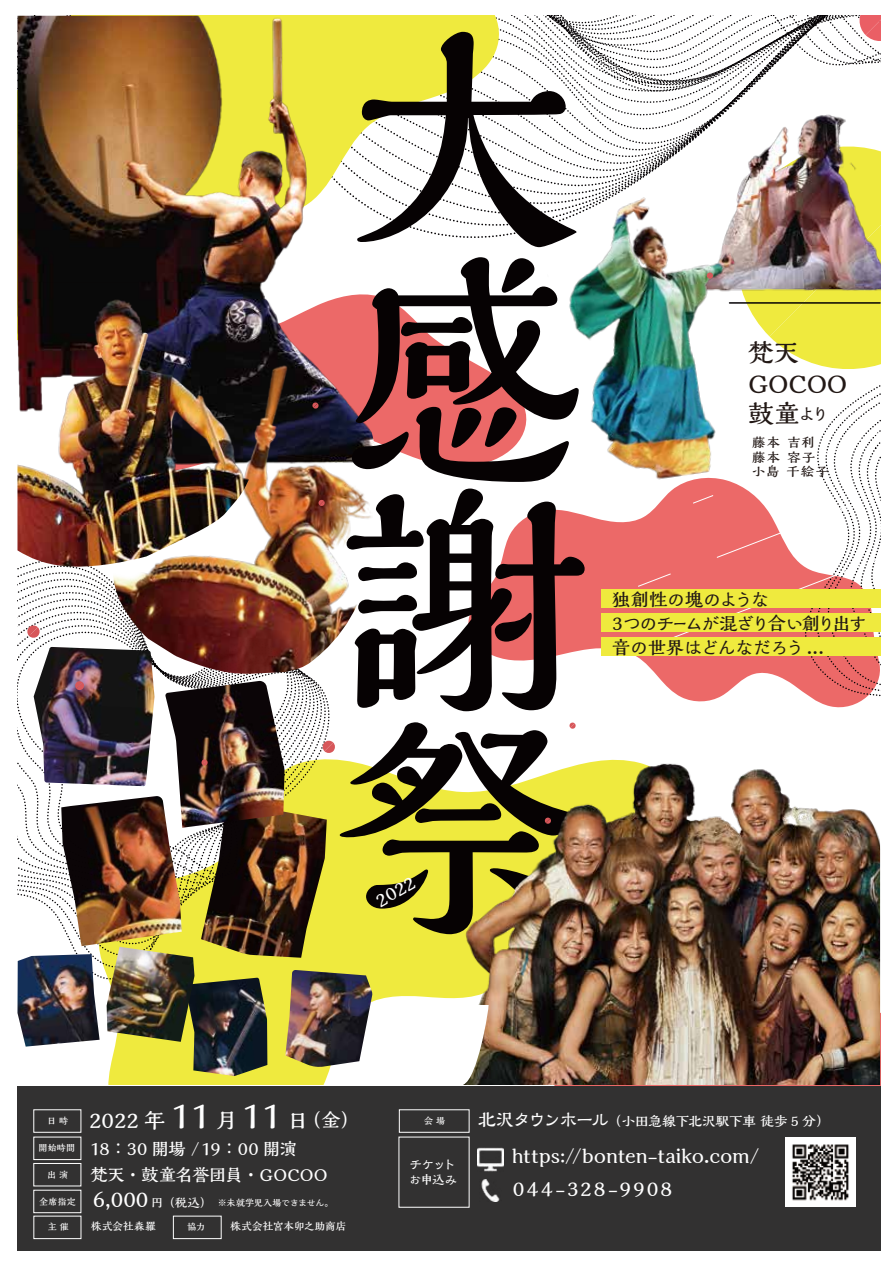
<style>
.page{position:relative;width:894px;height:1264px;background:#fff}
.page>*{position:absolute;margin:0;border:0;box-sizing:border-box;transform-origin:0 0}
.t1{font:700 25.35px/30.6px "Kaimin Tu Std";letter-spacing:-.005em;color:#221815}
.t2{font:700 20.85px "Kaimin Tu Std";color:#fff}
.t3{font:700 19.5px "Kaimin Tu Std";letter-spacing:.005em;color:#fff}
.t4{font:700 19.5px "Kaimin Tu Std";letter-spacing:.105em;color:#fff}
.t5{font:700 18px/24px "Kaimin Tu Std";letter-spacing:-.065em;color:#221815}
.t6{font:700 18px "Kaimin Tu Std";color:#fff}
.t7{font:700 17.1px "Kaimin Tu Std";letter-spacing:-.005em;color:#fff}
.t8{font:700 13.5px "Kaimin Tu Std";letter-spacing:-.005em;color:#fff}
.t9{font:700 12.75px "Kaimin Tu Std";color:#fff}
.t10{font:700 12.6px/14.1px "Kaimin Tu Std";letter-spacing:.12em;color:#221815;scale:1.04 1}
.t11{font:700 12px "Kaimin Tu Std";color:#fff}
.t12{font:700 10.5px "Kaimin Tu Std";letter-spacing:-.005em;color:#fff}
.t13{font:700 10.5px "Kaimin Tu Std";letter-spacing:.015em;color:#fff}
.t14{font:700 9px "Kaimin Tu Std";letter-spacing:-.03em;color:#fff}
.t15{font:700 9px "Kaimin Tu Std";letter-spacing:.01em;color:#fff}
.s1{font-size:16.8px}
.s2{font-size:17.25px}
.s3{font-size:33.3px}
.s4{font-size:18.9px}
.s5{font-size:18px}
.s6{font-size:20.85px}
.s7{font-size:12px}
</style>
<div class="page">
<svg style="left:467px;top:515px;width:170px;height:197px;fill:#ec6968"></svg>
<div style="left:17px;top:1086px;width:863px;height:164px;background:#323131"></div>
<div style="left:399px;top:1109px;width:70px;height:23px;border:1px solid #fff"></div>
<img style="left:481px;top:1179px;width:19px;height:22px">
<img style="left:478px;top:1147px;width:25px;height:25px">
<img style="left:785px;top:1137px;width:70px;height:70px">
<svg style="left:503px;top:16px;width:377px;height:139px"></svg>
<svg style="left:326px;top:759px;width:137px;height:320px;fill:#efea3e"></svg>
<svg style="left:25px;top:692px;width:301px;height:548px"></svg>
<svg style="left:17px;top:601px;width:290px;height:299px"></svg>
<svg style="left:17px;top:620px;width:276px;height:258px"></svg>
<img style="left:61px;top:796px;width:121px;height:150px">
<img style="left:34px;top:647px;width:120px;height:139px">
<img style="left:185px;top:977px;width:82px;height:99px">
<img style="left:285px;top:970px;width:87px;height:97px">
<img style="left:17px;top:954px;width:83px;height:92px">
<img style="left:107px;top:946px;width:87px;height:96px">
<img style="left:17px;top:16px;width:362px;height:304px">
<img style="left:104px;top:320px;width:250px;height:354px">
<img style="left:17px;top:283px;width:240px;height:285px">
<img style="left:201px;top:801px;width:126px;height:156px">
<img style="left:165px;top:681px;width:119px;height:147px">
<img style="left:579px;top:72px;width:301px;height:85px">
<img style="left:537px;top:157px;width:100px;height:312px">
<svg style="left:357px;top:32px;width:219px;height:215px"></svg>
<svg style="left:352px;top:257px;width:226px;height:225px"></svg>
<svg style="left:346px;top:488px;width:238px;height:223px"></svg>
<svg style="left:340px;top:722px;width:208px;height:212px"></svg>
<img style="left:463px;top:751px;width:417px;height:334px">
<svg style="left:857px;top:16px;width:23px;height:27px"></svg>
<svg style="left:75px;top:681px;width:9px;height:9px"></svg>
<svg style="left:322px;top:740px;width:13px;height:13px"></svg>
<svg style="left:27px;top:625px;width:13px;height:13px"></svg>
<svg style="left:318px;top:499px;width:7px;height:7px"></svg>
<svg style="left:569px;top:722px;width:7px;height:7px"></svg>
<svg style="left:201px;top:759px;width:7px;height:7px"></svg>
<svg style="left:312px;top:402px;width:7px;height:7px"></svg>
<img style="left:637px;top:136px;width:243px;height:647px">
<svg style="left:544px;top:817px;width:7px;height:7px"></svg>
<div style="left:601px;top:590px;width:279px;height:18px;background:#efea3e"></div>
<div style="left:601px;top:614px;width:279px;height:18px;background:#efea3e"></div>
<div style="left:601px;top:638px;width:279px;height:18px;background:#efea3e"></div>
<h1 class="t1" style="left:748px;top:336px;width:101px">梵天<br>GOCOO</h1>
<h1 class="t1" style="left:748px;top:397px;width:82px">鼓童<span class="s1">より</span></h1>
<p class="t10" style="left:752px;top:435px;width:76px">藤本 吉利藤本 容子小島 千絵子</p>
<p class="t6" style="left:371px;top:891px;width:44px;rotate:-29deg">2022</p>
<p class="t5" style="left:612px;top:586px;width:256px">独創性の塊のような<br>3<span class="s2">つ</span>のチームが混ざり合い創り出す音の世界はどんなだろう ...</p>
<p class="t2" style="left:89px;top:1105px;width:272px">2022 年 <span class="s3">11</span> 月 <span class="s3">11</span> 日<span class="s4">（金）</span></p>
<p class="t8" style="left:478px;top:1112px;width:353px"><span class="s5">北沢タウンホール</span>（小田急線下北沢駅下車 徒歩 5 分）</p>
<p class="t15" style="left:47px;top:1114px;width:22px">日 時</p>
<p class="t15" style="left:424px;top:1114px;width:22px">会 場</p>
<p class="t9" style="left:409px;top:1156px;width:48px">チケット</p>
<p class="t11" style="left:409px;top:1171px;width:49px">お申込み</p>
<p class="t15" style="left:39px;top:1195px;width:38px">全席指定</p>
<p class="t7" style="left:90px;top:1136px;width:208px">18：30 開場 /19：00 開演</p>
<p class="t14" style="left:93px;top:1196px;width:242px"><span class="s6">6,000</span> <span class="s7">円（税込）　</span>※未就学児入場できません。</p>
<p class="t13" style="left:91px;top:1219px;width:66px">株式会社森羅</p>
<p class="t15" style="left:187px;top:1221px;width:19px">協力</p>
<p class="t12" style="left:231px;top:1219px;width:117px">株式会社宮本卯之助商店</p>
<p class="t15" style="left:39px;top:1141px;width:38px">開始時間</p>
<p class="t3" style="left:512px;top:1143px;width:249px">https://bonten-taiko.com/</p>
<p class="t7" style="left:90px;top:1163px;width:239px">梵天・鼓童名誉団員・GOCOO</p>
<p class="t15" style="left:47px;top:1168px;width:22px">出 演</p>
<p class="t4" style="left:513px;top:1175px;width:161px">044-328-9908</p>
<p class="t15" style="left:48px;top:1221px;width:22px">主 催</p>
</div>
